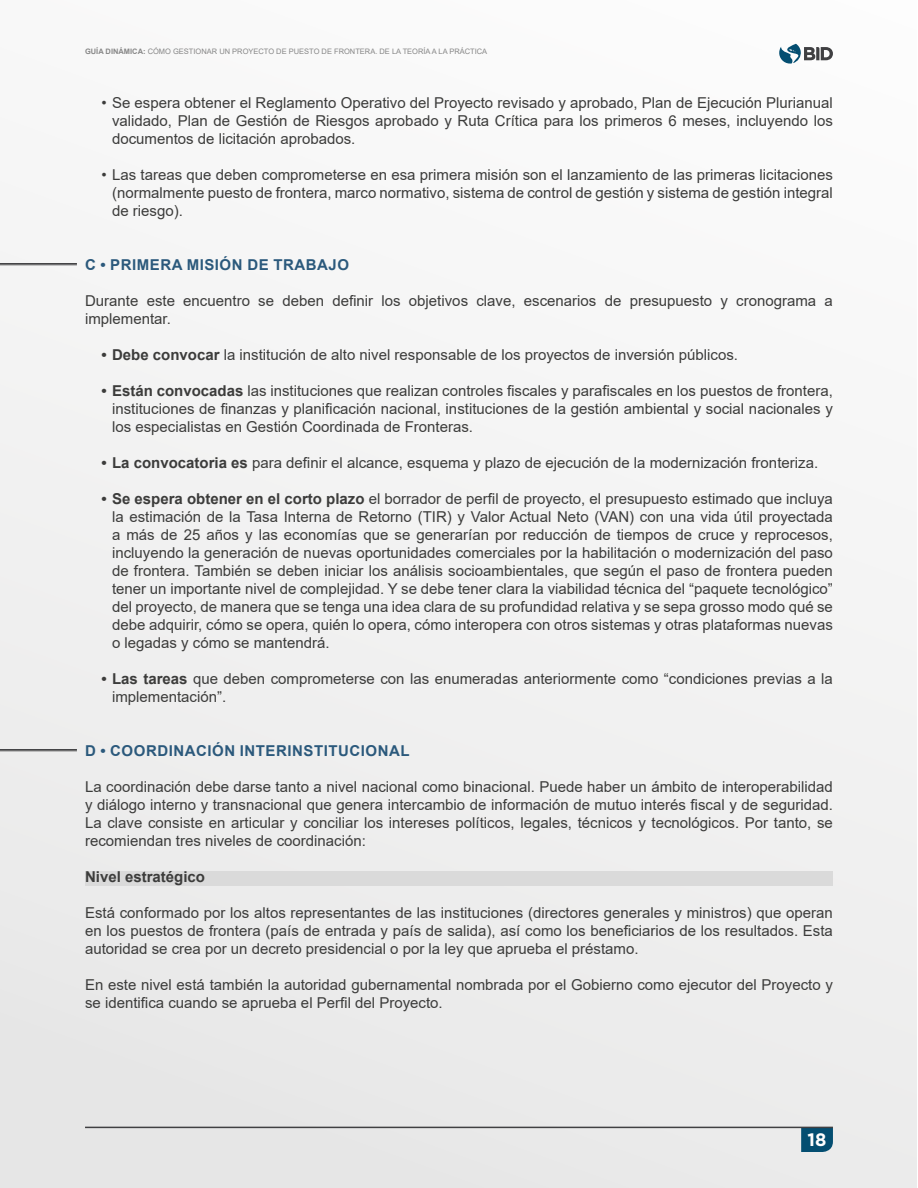
<style>
.page{position:relative;width:918px;height:1188px;background:#fff}
.page>*{position:absolute;margin:0;border:0;box-sizing:border-box;transform-origin:0 0}
.t1{font:700 18px "Gotham";color:#fff}
.t2{font:15px/18px "Arial";color:#3c3c3b;text-align:justify}
.t3{font:700 15px "Arial";letter-spacing:.035em;color:#2b597c}
.t4{font:700 15px "Arial";color:#3c3c3b}
.t5{font:7.5px "Arial";color:#878787}
.s1{font-weight:700}
</style>
<div class="page">
<div style="left:0;top:0;width:916px;height:1188px;background:#f2f2f2"></div>
<svg style="left:801px;top:1128px;width:32px;height:24px"></svg>
<hr style="left:85px;top:1127px;width:748px;height:1px;background:#404042">
<svg style="left:779px;top:44px;width:54px;height:20px"></svg>
<div style="left:85px;top:871px;width:748px;height:14px;background:#dadada"></div>
<hr style="left:0;top:263px;width:77px;height:1px;background:#404042">
<hr style="left:0;top:265px;width:77px;height:1px;background:#404042">
<hr style="left:0;top:749px;width:77px;height:1px;background:#404042">
<hr style="left:0;top:751px;width:77px;height:1px;background:#404042">
<p class="t5" style="left:85px;top:46px;width:404px"><span class="s1">GUÍA DINÁMICA:</span> CÓMO GESTIONAR UN PROYECTO DE PUESTO DE FRONTERA. DE LA TEORÍA A LA PRÁCTICA</p>
<p class="t2" style="left:112px;top:94px;width:722px;text-indent:-10px">• Se espera obtener el Reglamento Operativo del Proyecto revisado y aprobado, Plan de Ejecución Plurianual validado, Plan de Gestión de Riesgos aprobado y Ruta Crítica para los primeros 6 meses, incluyendo los documentos de licitación aprobados.</p>
<p class="t2" style="left:112px;top:166px;width:722px;text-indent:-10px">• Las tareas que deben comprometerse en esa primera misión son el lanzamiento de las primeras licitaciones (normalmente puesto de frontera, marco normativo, sistema de control de gestión y sistema de gestión integral de riesgo).</p>
<p class="t3" style="left:85px;top:254px;width:265px">C • PRIMERA MISIÓN DE TRABAJO</p>
<p class="t2" style="left:85px;top:292px;width:749px">Durante este encuentro se deben definir los objetivos clave, escenarios de presupuesto y cronograma a implementar.</p>
<p class="t2" style="left:102px;top:346px;width:638px"><span class="s1">• Debe convocar</span> la institución de alto nivel responsable de los proyectos de inversión públicos.</p>
<p class="t2" style="left:112px;top:382px;width:722px;text-indent:-10px"><span class="s1">• Están convocadas</span> las instituciones que realizan controles fiscales y parafiscales en los puestos de frontera, instituciones de finanzas y planificación nacional, instituciones de la gestión ambiental y social nacionales y los especialistas en Gestión Coordinada de Fronteras.</p>
<p class="t2" style="left:102px;top:454px;width:718px"><span class="s1">• La convocatoria es</span> para definir el alcance, esquema y plazo de ejecución de la modernización fronteriza.</p>
<p class="t2" style="left:112px;top:490px;width:722px;text-indent:-10px"><span class="s1">• Se espera obtener en el corto plazo</span> el borrador de perfil de proyecto, el presupuesto estimado que incluya la estimación de la Tasa Interna de Retorno (TIR) y Valor Actual Neto (VAN) con una vida útil proyectada a más de 25 años y las economías que se generarían por reducción de tiempos de cruce y reprocesos, incluyendo la generación de nuevas oportunidades comerciales por la habilitación o modernización del paso de frontera. También se deben iniciar los análisis socioambientales, que según el paso de frontera pueden tener un importante nivel de complejidad. Y se debe tener clara la viabilidad técnica del “paquete tecnológico” del proyecto, de manera que se tenga una idea clara de su profundidad relativa y se sepa grosso modo qué se debe adquirir, cómo se opera, quién lo opera, cómo interopera con otros sistemas y otras plataformas nuevas o legadas y cómo se mantendrá.</p>
<p class="t2" style="left:112px;top:670px;width:722px;text-indent:-10px"><span class="s1">• Las tareas</span> que deben comprometerse con las enumeradas anteriormente como “condiciones previas a la implementación”.</p>
<p class="t3" style="left:85px;top:740px;width:326px">D • COORDINACIÓN INTERINSTITUCIONAL</p>
<p class="t2" style="left:85px;top:778px;width:749px">La coordinación debe darse tanto a nivel nacional como binacional. Puede haber un ámbito de interoperabilidad y diálogo interno y transnacional que genera intercambio de información de mutuo interés fiscal y de seguridad.<br>La clave consiste en articular y conciliar los intereses políticos, legales, técnicos y tecnológicos. Por tanto, se recomiendan tres niveles de coordinación:</p>
<p class="t4" style="left:85px;top:866px;width:122px">Nivel estratégico</p>
<p class="t2" style="left:85px;top:904px;width:749px">Está conformado por los altos representantes de las instituciones (directores generales y ministros) que operan en los puestos de frontera (país de entrada y país de salida), así como los beneficiarios de los resultados. Esta autoridad se crea por un decreto presidencial o por la ley que aprueba el préstamo.</p>
<p class="t2" style="left:85px;top:976px;width:749px">En este nivel está también la autoridad gubernamental nombrada por el Gobierno como ejecutor del Proyecto y se identifica cuando se aprueba el Perfil del Proyecto.</p>
<p class="t1" style="left:808px;top:1128px;width:20px">18</p>
</div>
